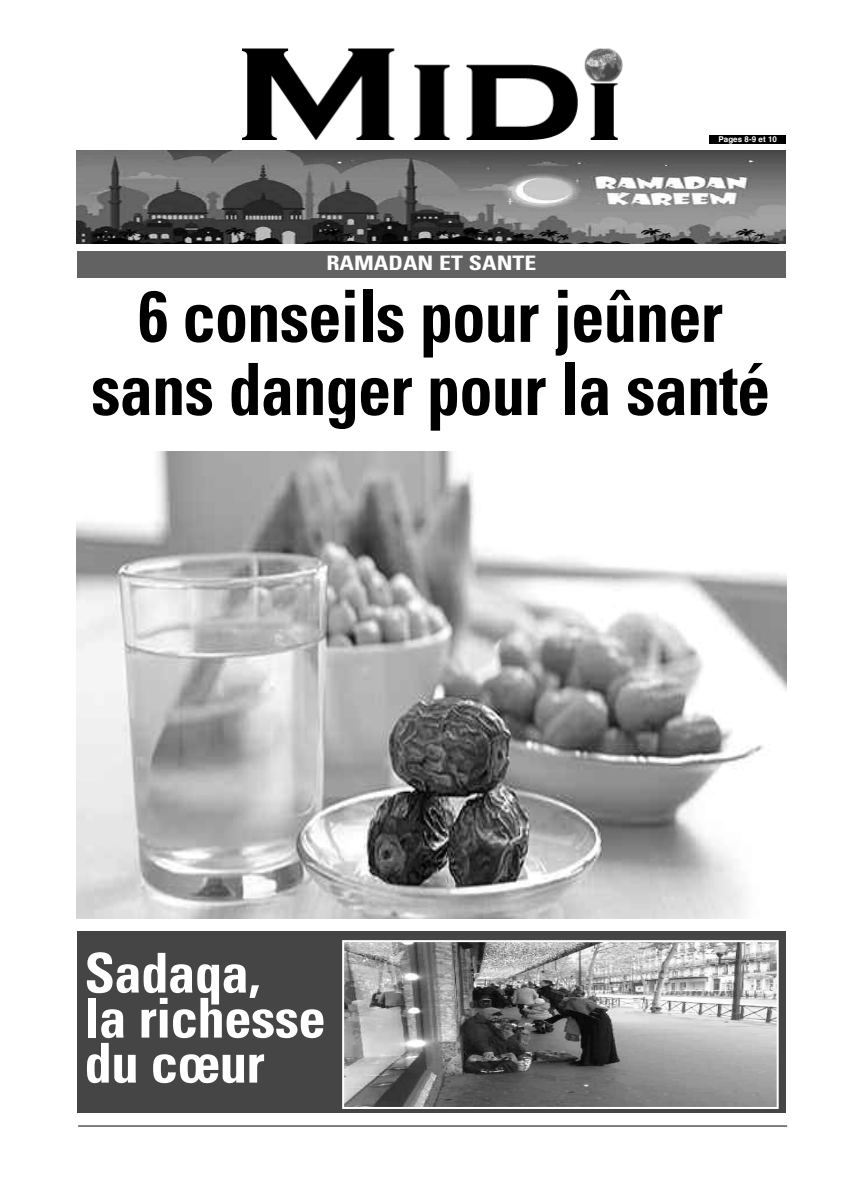
<style>
.page{position:relative;width:858px;height:1191px;background:#fff}
.page>*{position:absolute;margin:0;border:0;box-sizing:border-box;transform-origin:0 0}
.t1{font:700 condensed 72.1px/73.1px "Univers";letter-spacing:-.015em;color:#000;text-align:center;scale:.92 1}
.t2{font:700 condensed 55px/45px "Univers";letter-spacing:-.015em;color:#fff}
.t3{font:700 condensed 20px "Univers";color:#fff;scale:1.19 1}
.t4{font:700 8px "Helvetica";color:#fff}
</style>
<div class="page">
<div style="left:77px;top:931px;width:708px;height:182px;background:#454545"></div>
<img style="left:77px;top:451px;width:709px;height:467px">
<hr style="left:78px;top:1125px;width:709px;height:1px;background:#000">
<img style="left:242px;top:48px;width:381px;height:91px">
<div style="left:77px;top:251px;width:708px;height:27px;background:#626262"></div>
<div style="left:709px;top:135px;width:76px;height:9px;background:#000"></div>
<img style="left:77px;top:151px;width:708px;height:92px">
<img style="left:345px;top:943px;width:430px;height:163px">
<div style="left:342px;top:940px;width:436px;height:169px;border:2px solid #fff"></div>
<p class="t4" style="left:718px;top:135px;width:60px">Pages 8-9 et 10</p>
<p class="t3" style="left:326px;top:255px;width:178px">RAMADAN ET SANTE</p>
<p class="t1" style="left:91px;top:286px;width:739px">6 conseils pour jeûner sans danger pour la santé</p>
<p class="t2" style="left:84px;top:955px;width:243px">Sadaqa,<br>la richesse du cœur</p>
</div>
